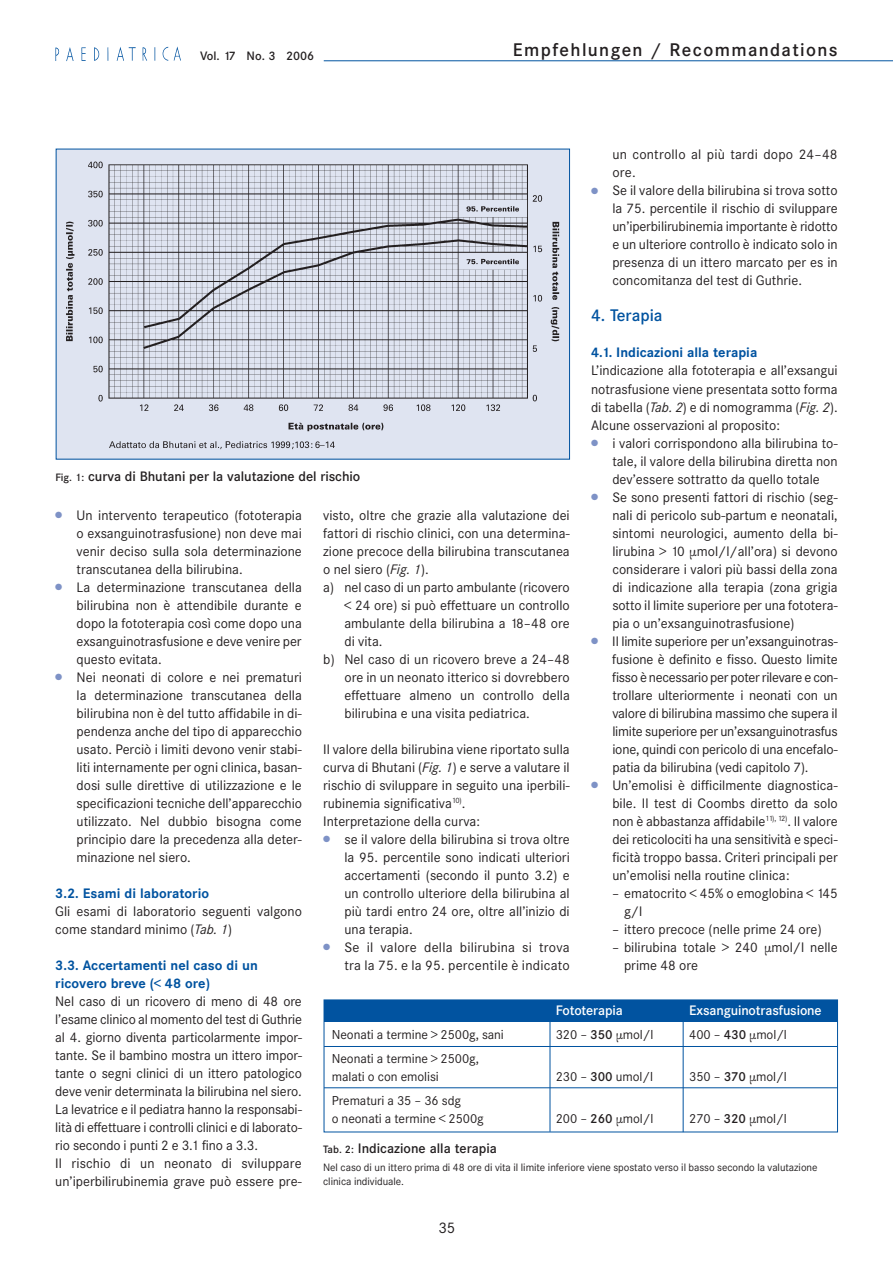
<style>
.page{position:relative;width:893px;height:1263px;background:#fff}
.page>*{position:absolute;margin:0;border:0;box-sizing:border-box;transform-origin:0 0}
.t1{font:500 18px "Corporate SBQ";letter-spacing:.075em;color:#231f20}
.t2{font:500 16.5px "Corporate SBQ";color:#0153a0}
.t3{font:15px "Corporate SBQ";color:#231f20}
.t4{font:13.5px/18px "Corporate SBQ";color:#231f20;text-align:justify}
.t5{font:700 13.5px/18px "Corporate SBQ";color:#0153a0}
.t6{font:500 13.5px "Corporate SBQ";letter-spacing:-.005em;color:#231f20}
.t7{font:500 13.5px "Corporate SBQ";letter-spacing:-.01em;color:#fff}
.t8{font:12.75px/18px "Corporate SBQ";letter-spacing:-.005em;color:#231f20}
.t9{font:500 12px "Corporate SBQ";color:#231f20}
.t10{font:10.5px/13.5px "Corporate SBQ";letter-spacing:-.005em;color:#231f20}
.s1{color:#7e92c6}
.s2{font-style:italic}
.s3{font-size:10.5px}
.s4{font-weight:500}
</style>
<div class="page">
<img style="left:55px;top:47px;width:126px;height:14px">
<hr style="left:324px;top:60px;width:569px;height:1px;background:#0153a0">
<img style="left:58px;top:155px;width:510px;height:302px">
<div style="left:324px;top:1000px;width:513px;height:22px;background:#0153a0"></div>
<div style="left:324px;top:999px;width:514px;height:133px;border:1px solid #0153a0"></div>
<hr style="left:550px;top:1020px;width:1px;height:112px;background:#0153a0">
<hr style="left:324px;top:1046px;width:513px;height:1px;background:#0153a0">
<hr style="left:324px;top:1087px;width:513px;height:1px;background:#0153a0">
<hr style="left:683px;top:1020px;width:1px;height:112px;background:#0153a0">
<p class="t9" style="left:200px;top:49px;width:115px">Vol. 17 No. 3 2006</p>
<h1 class="t1" style="left:513px;top:38px;width:326px">Empfehlungen / Recommandations</h1>
<p class="t4" style="left:612px;top:146px;width:227px">un controllo al più tardi dopo 24–48 ore.</p>
<p class="t4" style="left:612px;top:182px;width:227px;text-indent:-21px"><span class="s1">●</span> Se il valore della bilirubina si trova sotto la 75. percentile il rischio di sviluppare un’iperbilirubinemia importante è ridotto e un ulteriore controllo è indicato solo in presenza di un ittero marcato per es in concomitanza del test di Guthrie.</p>
<p class="t2" style="left:591px;top:306px;width:73px">4. Terapia</p>
<p class="t5" style="left:591px;top:344px;width:168px">4.1. Indicazioni alla terapia</p>
<p class="t4" style="left:591px;top:362px;width:248px">L’indicazione alla fototerapia e all’exsangui notrasfusione viene presentata sotto forma di tabella (<span class="s2">Tab. 2</span>) e di nomogramma (<span class="s2">Fig. 2</span>).<br>Alcune osservazioni al proposito:</p>
<p class="t4" style="left:612px;top:434px;width:227px;text-indent:-21px"><span class="s1">●</span> i valori corrispondono alla bilirubina to&shy;tale, il valore della bilirubina diretta non dev’essere sottratto da quello totale</p>
<p class="t4" style="left:612px;top:488px;width:227px;text-indent:-21px"><span class="s1">●</span> Se sono presenti fattori di rischio (seg&shy;nali di pericolo sub-partum e neonatali, sintomi neurologici, aumento della bi&shy;lirubina &gt; 10 μmol/l/all’ora) si devono considerare i valori più bassi della zona di indicazione alla terapia (zona grigia sotto il limite superiore per una fototera&shy;pia o un’exsanguinotrasfusione)</p>
<p class="t4" style="left:612px;top:632px;width:227px;text-align:left;text-indent:-21px"><span class="s1">●</span> Il limite superiore per un’ex-sang-ui-no-tras&shy;fusione è definito e fisso. Ques--to limite fisso è necessario per poter rilevare e con&shy;trollare ulteriormente i neonati con un valore di bilirubina massimo che supera il limite superiore per un’exsanguinotrasfus ione, quindi con pericolo di una encefalo&shy;patia da bilirubina (vedi capitolo 7).</p>
<p class="t4" style="left:612px;top:776px;width:227px;text-indent:-21px"><span class="s1">●</span> Un’emolisi è difficilmente diagnostica&shy;bile. Il test di Coombs diretto da solo non è abbastanza affidabile<sup>11),</sup> <sup>12)</sup>. Il valore dei reticolociti ha una sensitività e speci&shy;ficità troppo bassa. Criteri principali per un’emolisi nella routine clinica:</p>
<p class="t4" style="left:624px;top:884px;width:215px;text-indent:-12px">– ematocrito &lt; 45% o emoglobina &lt; 145 g/l</p>
<p class="t4" style="left:612px;top:920px;width:211px">– ittero precoce (nelle prime 24 ore)</p>
<p class="t4" style="left:624px;top:938px;width:215px;text-indent:-12px">– bilirubina totale &gt; 240 μmol/l nelle prime 48 ore</p>
<p class="t6" style="left:55px;top:468px;width:306px"><span class="s3">Fig. 1:</span> curva di Bhutani per la valutazione del rischio</p>
<p class="t4" style="left:77px;top:506px;width:227px;text-indent:-21px"><span class="s1">●</span> Un intervento terapeutico (fototerapia o exsanguinotrasfusione) non deve mai venir deciso sulla sola determinazione transcutanea della bilirubina.</p>
<p class="t4" style="left:77px;top:578px;width:227px;text-indent:-21px"><span class="s1">●</span> La determinazione transcutanea della bilirubina non è attendibile durante e dopo la fototerapia così come dopo una exsanguinotrasfusione e deve venire per questo evitata.</p>
<p class="t4" style="left:77px;top:668px;width:227px;text-indent:-21px"><span class="s1">●</span> Nei neonati di colore e nei prematuri la determinazione transcutanea della bilirubina non è del tutto affidabile in di&shy;pendenza anche del tipo di apparecchio usato. Perciò i limiti devono venir stabi&shy;liti internamente per ogni clinica, basan&shy;dosi sulle direttive di utilizzazione e le specificazioni tecniche dell’apparecchio utilizzato. Nel dubbio bisogna come principio dare la precedenza alla deter&shy;minazione nel siero.</p>
<p class="t5" style="left:55px;top:884px;width:155px">3.2. Esami di laboratorio</p>
<p class="t4" style="left:55px;top:902px;width:248px">Gli esami di laboratorio seguenti valgono come standard minimo (<span class="s2">Tab. 1</span>)</p>
<p class="t5" style="left:55px;top:956px;width:204px">3.3. Accertamenti nel caso di un ricovero breve (&lt; 48 ore)</p>
<p class="t4" style="left:55px;top:992px;width:248px;text-align:left">Nel caso di un ricovero di meno di 48 ore l’esame clinico al momento del test di Guthrie al 4. giorno diventa particolarmente impor&shy;tante. Se il bambino mostra un ittero impor&shy;tante o segni clinici di un ittero patologico deve venir determinata la bilirubina nel siero.<br>La levatrice e il pediatra hanno la responsabi&shy;lità di effettuare i controlli clinici e di laborato&shy;rio secondo i punti 2 e 3.1 fino a 3.3.<br>Il rischio di un neonato di sviluppare un’iperbilirubinemia grave può essere pre-</p>
<p class="t4" style="left:323px;top:506px;width:248px">visto, oltre che grazie alla valutazione dei</p>
<p class="t4" style="left:323px;top:524px;width:248px">fattori di rischio clinici, con una determina-</p>
<p class="t4" style="left:323px;top:542px;width:248px">zione precoce della bilirubina transcutanea</p>
<p class="t4" style="left:323px;top:560px;width:107px">o nel siero (<span class="s2">Fig. 1</span>).</p>
<p class="t4" style="left:323px;top:578px;width:248px">a) nel caso di un parto ambulante (ricovero</p>
<p class="t4" style="left:344px;top:596px;width:227px">&lt; 24 ore) si può effettuare un controllo</p>
<p class="t4" style="left:344px;top:614px;width:227px">ambulante della bilirubina a 18–48 ore</p>
<p class="t4" style="left:344px;top:632px;width:40px">di vita.</p>
<p class="t4" style="left:323px;top:650px;width:248px">b) Nel caso di un ricovero breve a 24–48</p>
<p class="t4" style="left:344px;top:668px;width:227px">ore in un neonato itterico si dovrebbero</p>
<p class="t4" style="left:344px;top:686px;width:227px">effettuare almeno un controllo della</p>
<p class="t4" style="left:344px;top:704px;width:187px">bilirubina e una visita pediatrica.</p>
<p class="t4" style="left:323px;top:740px;width:248px;text-align:left">Il valore della bilirubina viene riportato sulla curva di Bhutani (<span class="s2">Fig. 1</span>) e serve a valutare il rischio di sviluppare in seguito una iperbili&shy;rubinemia significativa<sup>10)</sup>.<br>Interpretazione della curva:</p>
<p class="t4" style="left:344px;top:830px;width:227px;text-indent:-21px"><span class="s1">●</span> se il valore della bilirubina si trova oltre la 95. percentile sono indicati ulteriori accertamenti (secondo il punto 3.2) e un controllo ulteriore della bilirubina al più tardi entro 24 ore, oltre all’inizio di una terapia.</p>
<p class="t4" style="left:323px;top:938px;width:248px;text-align:right"><span class="s1">●</span> Se il valore della bilirubina si trova tra la 75. e la 95. percentile è indicato</p>
<p class="t7" style="left:556px;top:1002px;width:68px">Fototerapia</p>
<p class="t7" style="left:689px;top:1002px;width:134px">Exsanguinotrasfusione</p>
<p class="t8" style="left:332px;top:1025px;width:174px">Neonati a termine &gt; 2500g, sani</p>
<p class="t8" style="left:556px;top:1025px;width:99px">320 – <span class="s4">350</span> μmol/l</p>
<p class="t8" style="left:689px;top:1025px;width:99px">400 – <span class="s4">430</span> μmol/l</p>
<p class="t8" style="left:332px;top:1049px;width:149px">Neonati a termine &gt; 2500g, malati o con emolisi</p>
<p class="t8" style="left:556px;top:1067px;width:99px">230 – <span class="s4">300</span> umol/l</p>
<p class="t8" style="left:689px;top:1067px;width:99px">350 – <span class="s4">370</span> μmol/l</p>
<p class="t8" style="left:332px;top:1091px;width:153px">Prematuri a 35 – 36 sdg<br>o neonati a termine &lt; 2500g</p>
<p class="t8" style="left:556px;top:1109px;width:99px">200 – <span class="s4">260</span> μmol/l</p>
<p class="t8" style="left:689px;top:1109px;width:99px">270 – <span class="s4">320</span> μmol/l</p>
<p class="t6" style="left:323px;top:1141px;width:175px"><span class="s3">Tab. 2:</span> Indicazione alla terapia</p>
<p class="t10" style="left:323px;top:1161px;width:496px">Nel caso di un ittero prima di 48 ore di vita il limite inferiore viene spostato verso il basso secondo la valutazione clinica individuale.</p>
<p class="t3" style="left:438px;top:1219px;width:19px">35</p>
</div>
